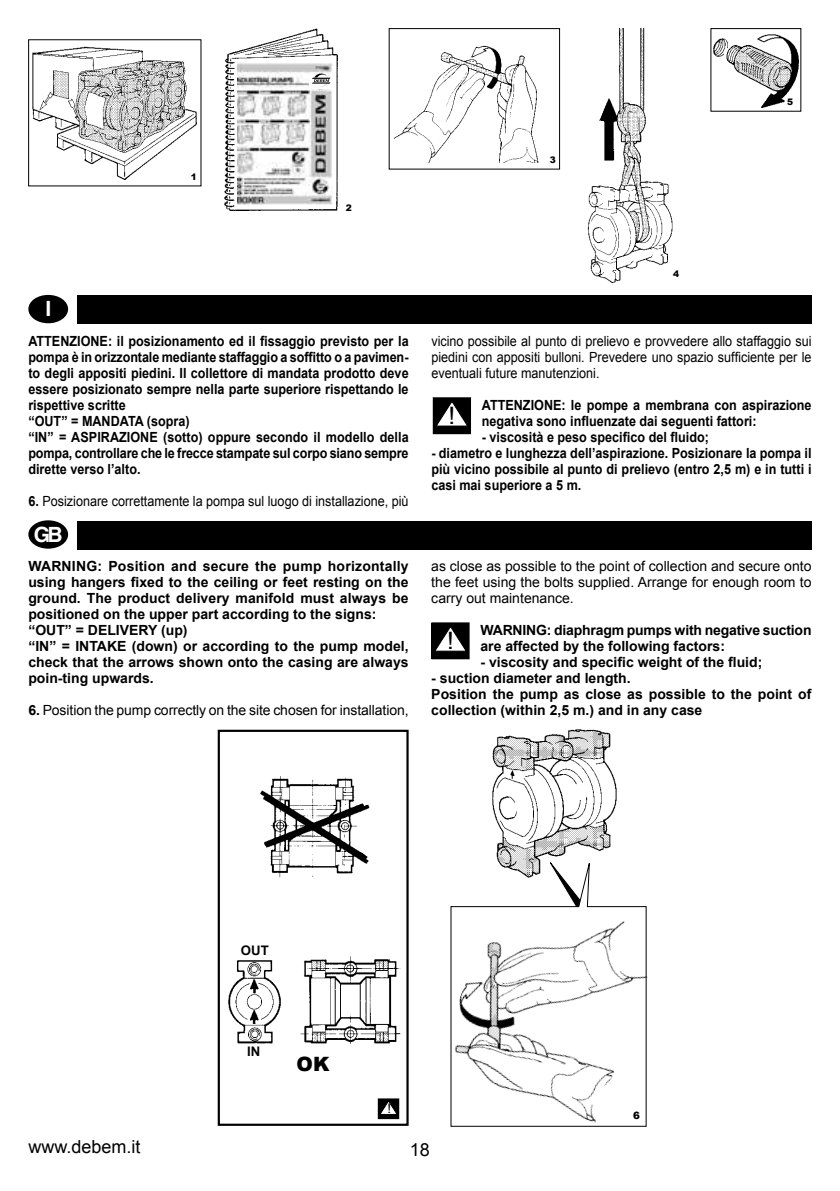
<style>
.page{position:relative;width:840px;height:1191px;background:#fff}
.page>*{position:absolute;margin:0;border:0;box-sizing:border-box;transform-origin:0 0}
.t1{font:24px "Arial";color:#000}
.t2{font:700 21px "Helvetica";color:#fff}
.t3{font:900 19.8px "Arial";color:#000}
.t4{font:18px "Arial";color:#000}
.t5{font:700 14px/16px "Arial";color:#000;scale:.9 1}
.t6{font:700 14px/16px "Arial";color:#000}
.t7{font:14px/16px "Arial";color:#000;text-align:justify;scale:.9 1}
.t8{font:14px/16px "Arial";color:#000;text-align:justify}
.t9{font:700 13.2px "Arial";color:#000}
.t10{font:13.2px "Arial";color:#000}
.t11{font:900 10.2px "Arial";color:#000}
.t12{font:900 9px "Arial";color:#000}
.s1{font-weight:700}
</style>
<div class="page">
<div style="left:28px;top:40px;width:173px;height:146px;border:1px solid #000"></div>
<img style="left:32px;top:39px;width:164px;height:140px">
<img style="left:394px;top:45px;width:145px;height:117px">
<img style="left:224px;top:28px;width:114px;height:182px">
<img style="left:237px;top:61px;width:95px;height:143px">
<img style="left:587px;top:29px;width:86px;height:253px">
<img style="left:713px;top:35px;width:85px;height:73px">
<div style="left:29px;top:296px;width:38px;height:26px;background:#000;border-radius:50%"></div>
<div style="left:28px;top:295px;width:40px;height:28px;border:2px solid #000;border-radius:50%"></div>
<div style="left:77px;top:295px;width:734px;height:28px;background:#000"></div>
<div style="left:77px;top:521px;width:734px;height:29px;background:#000"></div>
<div style="left:29px;top:521px;width:38px;height:26px;background:#000;border-radius:50%"></div>
<div style="left:28px;top:520px;width:40px;height:28px;border:2px solid #000;border-radius:50%"></div>
<div style="left:433px;top:398px;width:37px;height:36px;background:#000"></div>
<div style="left:432px;top:397px;width:38px;height:37px;border:1px solid #000"></div>
<svg style="left:437px;top:400px;width:32px;height:27px"></svg>
<div style="left:431px;top:623px;width:38px;height:36px;background:#000"></div>
<div style="left:431px;top:622px;width:38px;height:37px;border:1px solid #000"></div>
<svg style="left:432px;top:625px;width:36px;height:27px"></svg>
<div style="left:378px;top:1099px;width:20px;height:19px;background:#000"></div>
<div style="left:378px;top:1098px;width:21px;height:20px;border:1px solid #000"></div>
<svg style="left:378px;top:1100px;width:20px;height:15px"></svg>
<img style="left:260px;top:776px;width:110px;height:102px">
<img style="left:228px;top:956px;width:173px;height:88px">
<div style="left:217px;top:729px;width:191px;height:396px;border:2px solid #000"></div>
<img style="left:492px;top:729px;width:124px;height:128px">
<svg style="left:545px;top:855px;width:43px;height:2px"></svg>
<svg style="left:497px;top:857px;width:93px;height:21px"></svg>
<img style="left:450px;top:878px;width:198px;height:249px">
<div style="left:309px;top:74px;width:23px;height:15px;background:#fff"></div>
<svg style="left:312px;top:73px;width:18px;height:15px"></svg>
<p class="t12" style="left:191px;top:170px;width:8px">1</p>
<p class="t12" style="left:345px;top:201px;width:8px">2</p>
<p class="t12" style="left:549px;top:153px;width:8px">3</p>
<p class="t12" style="left:786px;top:95px;width:8px">5</p>
<h2 class="t2" style="left:45px;top:292px;width:7px">I</h2>
<p class="t5" style="left:28px;top:333px;width:424px">ATTENZIONE: il posizionamento ed il fissaggio previsto per la pompa è in orizzontale mediante staffaggio a soffitto o a pavimen&shy;to degli appositi piedini. Il collettore di mandata prodotto deve essere posizionato sempre nella parte superiore rispettando le rispettive scritte<br>“OUT” = MANDATA (sopra)<br>“IN” = ASPIRAZIONE (sotto) oppure secondo il modello della pompa, controllare che le frecce stampate sul corpo siano sempre dirette verso l’alto.</p>
<p class="t7" style="left:28px;top:493px;width:423px"><span class="s1">6.</span> Posizionare correttamente la pompa sul luogo di installazione, più</p>
<h2 class="t2" style="left:34px;top:518px;width:31px">GB</h2>
<p class="t6" style="left:28px;top:558px;width:381px">WARNING: Position and secure the pump horizontally using hangers fixed to the ceiling or feet resting on the ground. The product delivery manifold must always be positioned on the upper part according to the signs: “OUT” = DELIVERY (up)<br>“IN” = INTAKE (down) or according to the pump model, check that the arrows shown onto the casing are always poin-ting upwards.</p>
<p class="t8" style="left:28px;top:702px;width:381px"><span class="s1">6.</span> Position the pump correctly on the site chosen for installation,</p>
<p class="t12" style="left:672px;top:268px;width:8px">4</p>
<p class="t7" style="left:431px;top:333px;width:423px">vicino possibile al punto di prelievo e provvedere allo staffaggio sui piedini con appositi bulloni. Prevedere uno spazio sufficiente per le eventuali future manutenzioni.</p>
<p class="t5" style="left:481px;top:397px;width:368px">ATTENZIONE: le pompe a membrana con aspirazione negativa sono influenzate dai seguenti fattori:</p>
<p class="t5" style="left:481px;top:429px;width:254px">- viscosità e peso specifico del fluido;</p>
<p class="t5" style="left:431px;top:445px;width:424px;text-align:justify">- diametro e lunghezza dell’aspirazione. Posizionare la pompa il più vicino possibile al punto di prelievo (entro 2,5 m) e in tutti i casi mai superiore a 5 m.</p>
<h1 class="t1" style="left:448px;top:399px;width:8px">!</h1>
<p class="t8" style="left:431px;top:558px;width:381px">as close as possible to the point of collection and secure onto the feet using the bolts supplied. Arrange for enough room to carry out maintenance.</p>
<p class="t6" style="left:480px;top:622px;width:332px">WARNING: diaphragm pumps with negative suction are affected by the following factors:</p>
<p class="t6" style="left:480px;top:654px;width:283px">- viscosity and specific weight of the fluid;</p>
<p class="t6" style="left:431px;top:670px;width:381px">- suction diameter and length.<br>Position the pump as close as possible to the point of collection (within 2,5 m.) and in any case</p>
<h1 class="t1" style="left:447px;top:624px;width:8px">!</h1>
<p class="t9" style="left:241px;top:942px;width:29px">OUT</p>
<p class="t9" style="left:247px;top:1042px;width:15px">IN</p>
<h3 class="t3" style="left:296px;top:1049px;width:34px">OK</h3>
<p class="t10" style="left:387px;top:1099px;width:5px">!</p>
<p class="t11" style="left:632px;top:1108px;width:8px">6</p>
<p class="t4" style="left:28px;top:1135px;width:114px">www.debem.it</p>
<p class="t4" style="left:410px;top:1137px;width:22px">18</p>
</div>
